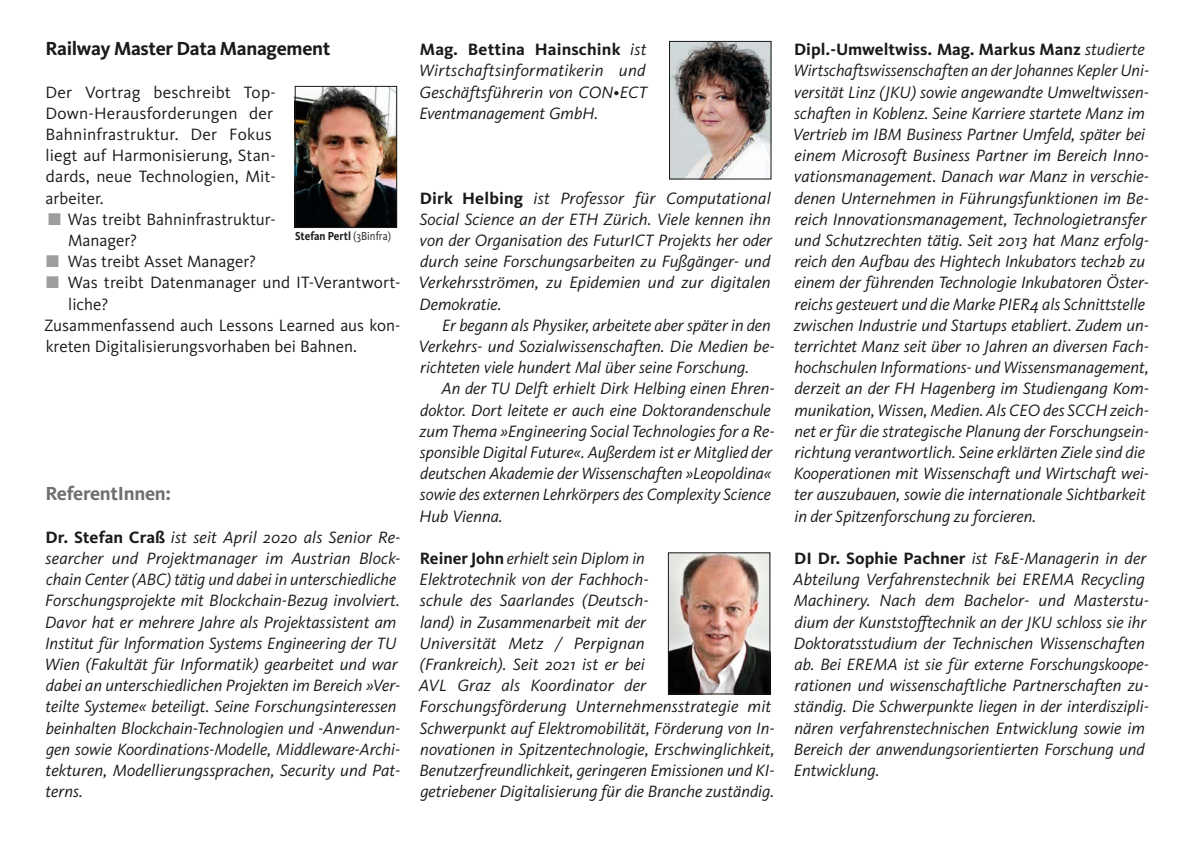
<style>
.page{position:relative;width:1191px;height:842px;background:#fff}
.page>*{position:absolute;margin:0;border:0;box-sizing:border-box;transform-origin:0 0}
.t1{font:700 19.6px "Kievit OT";letter-spacing:-.015em;color:#1a1a18}
.t2{font:700 19.6px "Kievit OT";letter-spacing:-.015em;color:#6f6f6e}
.t3{font:italic 17px/21.2px "Kievit OT";color:#1a1a18}
.t4{font:17px/21.2px "Kievit OT";color:#1a1a18}
.t5{font:700 12px "Kievit OT";color:#1a1a18;scale:.9 1}
.s1{color:#9c9d9d}
.s2{font-weight:400}
.s3{font-weight:700;font-style:normal}
</style>
<div class="page">
<img style="left:670px;top:554px;width:98px;height:138px">
<div style="left:668px;top:552px;width:102px;height:142px;border:1px solid #1a1a18"></div>
<img style="left:297px;top:88px;width:98px;height:138px">
<div style="left:295px;top:86px;width:102px;height:142px;border:1px solid #1a1a18"></div>
<img style="left:671px;top:43px;width:98px;height:134px">
<div style="left:669px;top:41px;width:102px;height:138px;border:1px solid #1a1a18"></div>
<p class="t1" style="left:45px;top:37px;width:286px">Railway Master Data Management</p>
<p class="t4" style="left:45px;top:81px;width:232px">Der Vortrag beschreibt Top-<br>Down-Herausforderungen der<br>Bahninfrastruktur. Der Fokus liegt auf Harmonisierung, Stan&shy;dards, neue Technologien, Mit&shy;arbeiter.</p>
<p class="t4" style="left:68px;top:208px;width:209px;text-indent:-20px"><span class="s1">■</span> Was treibt Bahninfrastruktur-<br>Manager?</p>
<p class="t4" style="left:46px;top:251px;width:211px"><span class="s1">■</span> Was treibt Asset Manager?</p>
<p class="t4" style="left:46px;top:272px;width:356px"><span class="s1">■</span> Was treibt Datenmanager und IT-Verantwort-</p>
<p class="t4" style="left:68px;top:293px;width:42px">liche?</p>
<p class="t4" style="left:44px;top:314px;width:358px">Zusammenfassend auch Lessons Learned aus kon-</p>
<p class="t4" style="left:46px;top:335px;width:313px">kreten Digitalisierungsvorhaben bei Bahnen.</p>
<p class="t5" style="left:295px;top:229px;width:108px">Stefan Pertl <span class="s2">(3Binfra)</span></p>
<p class="t2" style="left:45px;top:482px;width:127px">ReferentInnen:</p>
<p class="t3" style="left:45px;top:526px;width:357px"><span class="s3">Dr. Stefan Craß</span> ist seit April 2020 als Senior Re&shy;searcher und Projektmanager im Austrian Block&shy;chain Center (ABC) tätig und dabei in unterschiedliche Forschungsprojekte mit Blockchain-Bezug involviert.<br>Davor hat er mehrere Jahre als Projektassistent am Institut für Information Systems Engineering der TU Wien (Fakultät für Informatik) gearbeitet und war dabei an unterschiedlichen Projekten im Bereich »Ver&shy;teilte Systeme« beteiligt. Seine Forschungsinteressen beinhalten Blockchain-Technologien und -Anwendun&shy;gen sowie Koordinations-Modelle, Middleware-Archi&shy;tekturen, Modellierungssprachen, Security und Pat&shy;terns.</p>
<p class="t3" style="left:419px;top:39px;width:230px;text-align:justify"><span class="s3">Mag. Bettina Hainschink</span> ist Wirtschaftsinformatikerin und Geschäftsführerin von CON•ECT Eventmanagement GmbH.</p>
<p class="t3" style="left:418px;top:187px;width:355px;text-align:justify"><span class="s3">Dirk Helbing</span> ist Professor für Computational Social Science an der ETH Zürich. Viele kennen ihn von der Organisation des FuturICT Projekts her oder durch seine Forschungsarbeiten zu Fußgänger- und Verkehrsströmen, zu Epidemien und zur digitalen Demokratie.</p>
<p class="t3" style="left:418px;top:314px;width:357px;text-indent:24px">Er begann als Physiker, arbeitete aber später in den<br>Verkehrs- und Sozialwissenschaften. Die Medien be&shy;richteten viele hundert Mal über seine Forschung.</p>
<p class="t3" style="left:419px;top:378px;width:356px;text-indent:22px">An der TU Delft erhielt Dirk Helbing einen Ehren&shy;doktor. Dort leitete er auch eine Doktorandenschule zum Thema »Engineering Social Technologies for a Re&shy;sponsible Digital Future«. Außerdem ist er Mitglied der deutschen Akademie der Wissenschaften »Leopoldina« sowie des externen Lehrkörpers des Complexity Science Hub Vienna.</p>
<p class="t3" style="left:419px;top:548px;width:357px"><span class="s3">Reiner John</span> erhielt sein Diplom in<br>Elektrotechnik von der Fachhoch-<br>schule des Saarlandes (Deutsch-<br>land) in Zusammenarbeit mit der<br>Universität Metz / Perpignan<br>(Frankreich). Seit 2021 ist er bei<br>AVL Graz als Koordinator der Forschungsförderung Unternehmensstrategie mit Schwerpunkt auf Elektromobilität, Förderung von In&shy;novationen in Spitzentechnologie, Erschwinglichkeit, Benutzerfreundlichkeit, geringeren Emissionen und KI&shy;getriebener Digitalisierung für die Branche zuständig.</p>
<p class="t3" style="left:793px;top:39px;width:358px"><span class="s3">Dipl.-Umweltwiss. Mag. Markus Manz</span> studierte Wirtschaftswissenschaften an der Johannes Kepler Uni&shy;versität Linz (JKU) sowie angewandte Umweltwissen&shy;schaften in Koblenz. Seine Karriere startete Manz im Vertrieb im IBM Business Partner Umfeld, später bei einem Microsoft Business Partner im Bereich Inno&shy;vationsmanagement. Danach war Manz in verschie&shy;denen Unternehmen in Führungsfunktionen im Be&shy;reich Innovationsmanagement, Technologietransfer und Schutzrechten tätig. Seit 2013 hat Manz erfolg&shy;reich den Aufbau des Hightech Inkubators tech2b zu einem der führenden Technologie Inkubatoren Öster&shy;reichs gesteuert und die Marke PIER4 als Schnittstelle zwischen Industrie und Startups etabliert. Zudem un&shy;terrichtet Manz seit über 10 Jahren an diversen Fach&shy;hochschulen Informations- und Wissensmanagement, derzeit an der FH Hagenberg im Studiengang Kom&shy;munikation, Wissen, Medien. Als CEO des SCCH zeich&shy;net er für die strategische Planung der Forschungsein&shy;richtung verantwortlich. Seine erklärten Ziele sind die Kooperationen mit Wissenschaft und Wirtschaft wei&shy;ter auszubauen, sowie die internationale Sichtbarkeit in der Spitzenforschung zu forcieren.</p>
<p class="t3" style="left:793px;top:548px;width:357px"><span class="s3">DI Dr. Sophie Pachner</span> ist F&amp;E-Managerin in der Abteilung Verfahrenstechnik bei EREMA Recycling Machinery. Nach dem Bachelor- und Masterstu&shy;dium der Kunststofftechnik an der JKU schloss sie ihr Doktoratsstudium der Technischen Wissenschaften ab. Bei EREMA ist sie für externe Forschungskoope&shy;rationen und wissenschaftliche Partnerschaften zu&shy;ständig. Die Schwerpunkte liegen in der interdiszipli&shy;nären verfahrenstechnischen Entwicklung sowie im Bereich der anwendungsorientierten Forschung und Entwicklung.</p>
</div>
